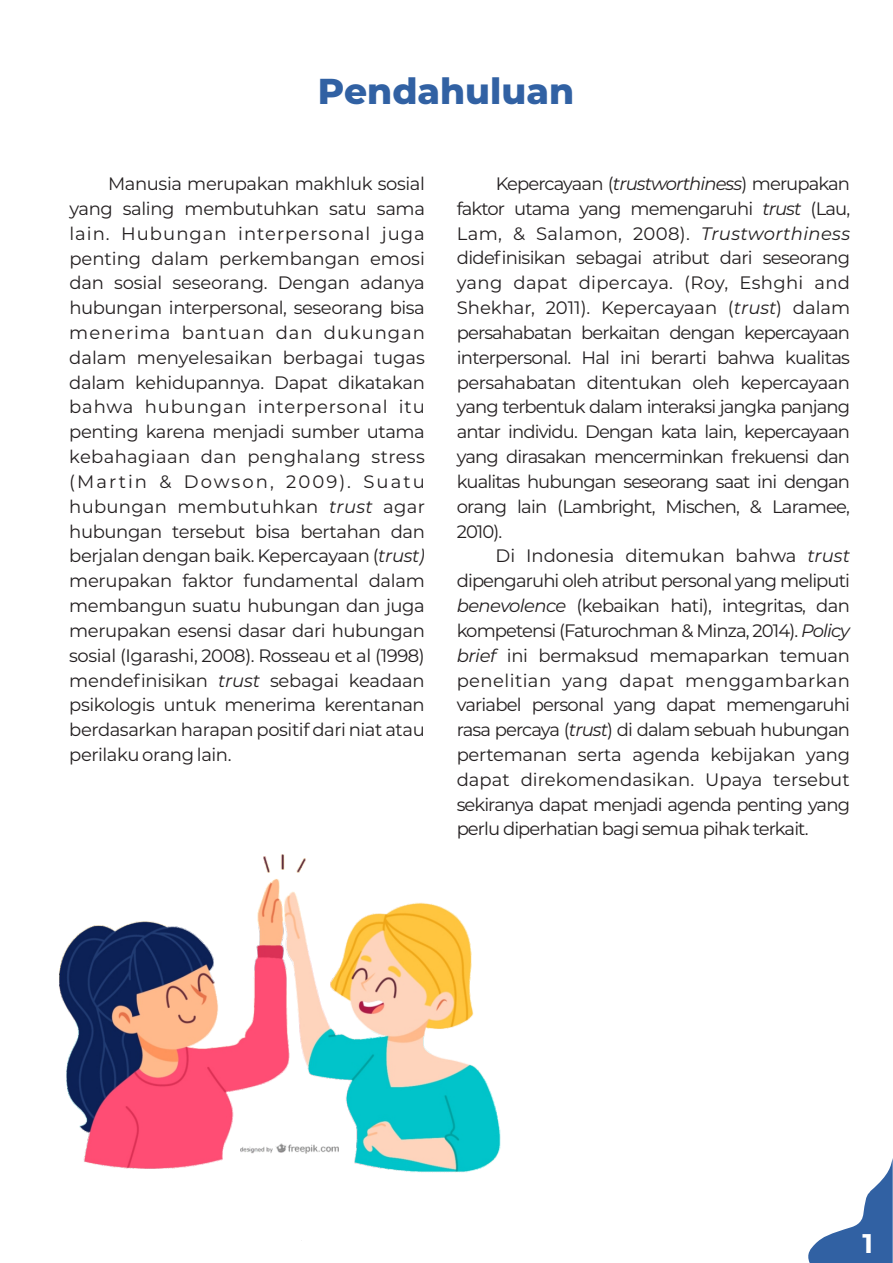
<style>
.page{position:relative;width:893px;height:1263px;background:#fff}
.page>*{position:absolute;margin:0;border:0;box-sizing:border-box;transform-origin:0 0}
.t1{font:800 36px "Montserrat";color:#3161a3}
.t2{font:700 27px "Montserrat";color:#fff}
.t3{font:18px/24.8px "Montserrat";letter-spacing:-.045em;color:#231f20;text-align:justify}
.s1{font-style:italic}
</style>
<div class="page">
<svg style="left:808px;top:1158px;width:85px;height:105px"></svg>
<img style="left:59px;top:854px;width:442px;height:319px">
<img style="left:241px;top:1143px;width:97px;height:11px">
<h1 class="t1" style="left:318px;top:69px;width:258px">Pendahuluan</h1>
<p class="t3" style="left:69px;top:171px;width:357px;text-indent:39px">Manusia merupakan makhluk sosial yang saling membutuhkan satu sama lain. Hubungan interpersonal juga penting dalam perkembangan emosi dan sosial seseorang. Dengan adanya hubungan interpersonal, seseorang bisa menerima bantuan dan dukungan dalam menyelesaikan berbagai tugas dalam kehidupannya. Dapat dikatakan bahwa hubungan interpersonal itu penting karena menjadi sumber utama kebahagiaan dan penghalang stress (Martin &amp; Dowson, 2009). Suatu hubungan membutuhkan <span class="s1">trust</span> agar hubungan tersebut bisa bertahan dan berjalan dengan baik. Kepercayaan (<span class="s1">trust) </span>merupakan faktor fundamental dalam membangun suatu hubungan dan juga merupakan esensi dasar dari hubungan sosial (Igarashi, 2008). Rosseau et al (1998) mendefinisikan <span class="s1">trust</span> sebagai keadaan psikologis untuk menerima kerentanan berdasarkan harapan positif dari niat atau perilaku orang lain.</p>
<p class="t3" style="left:457px;top:171px;width:395px;text-indent:39px">Kepercayaan (<span class="s1">trustworthiness</span>) merupakan faktor utama yang memengaruhi <span class="s1">trust</span> (Lau, Lam, &amp; Salamon, 2008). <span class="s1">Trustworthiness </span>didefinisikan sebagai atribut dari seseorang yang dapat dipercaya. (Roy, Eshghi and Shekhar, 2011). Kepercayaan (<span class="s1">trust</span>) dalam persahabatan berkaitan dengan kepercayaan interpersonal. Hal ini berarti bahwa kualitas persahabatan ditentukan oleh kepercayaan yang terbentuk dalam interaksi jangka panjang antar individu. Dengan kata lain, kepercayaan yang dirasakan mencerminkan frekuensi dan kualitas hubungan seseorang saat ini dengan orang lain (Lambright, Mischen, &amp; Laramee, 2010).</p>
<p class="t3" style="left:457px;top:543px;width:395px;text-indent:39px">Di Indonesia ditemukan bahwa <span class="s1">trust </span>dipengaruhi oleh atribut personal yang meliputi <span class="s1">benevolence</span> (kebaikan hati), integritas, dan kompetensi (Faturochman &amp; Minza, 2014). <span class="s1">Policy brief</span> ini bermaksud memaparkan temuan penelitian yang dapat menggambarkan variabel personal yang dapat memengaruhi rasa percaya (<span class="s1">trust</span>) di dalam sebuah hubungan pertemanan serta agenda kebijakan yang dapat direkomendasikan. Upaya tersebut sekiranya dapat menjadi agenda penting yang perlu diperhatian bagi semua pihak terkait.</p>
<h2 class="t2" style="left:862px;top:1226px;width:12px">1</h2>
</div>
